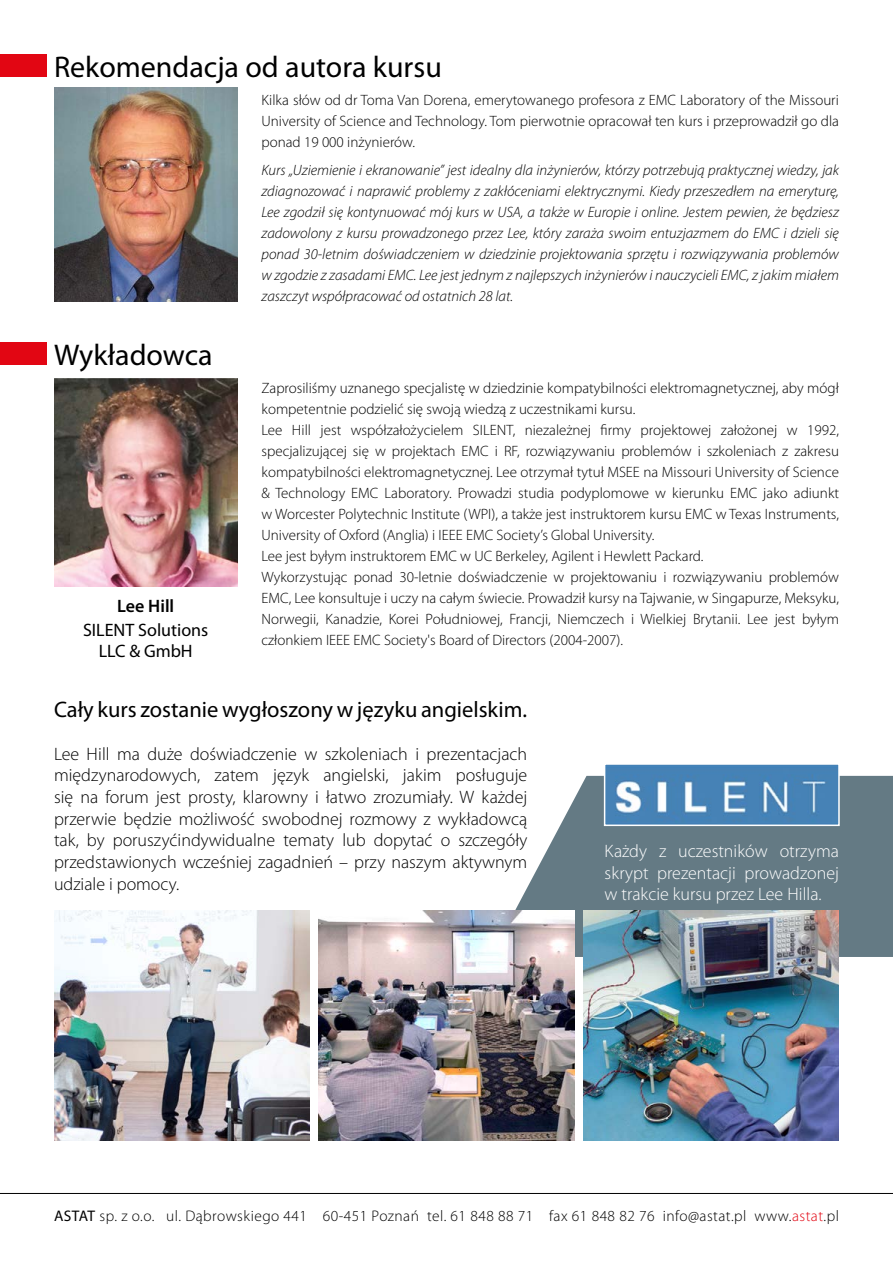
<style>
.page{position:relative;width:893px;height:1263px;background:#fff}
.page>*{position:absolute;margin:0;border:0;box-sizing:border-box;transform-origin:0 0}
.t1{font:30px "Myriad Pro";color:#000}
.t2{font:22.5px "Myriad Pro";color:#000}
.t3{font:300 18px/21.6px "Myriad Pro";color:#000;text-align:justify}
.t4{font:300 18px/21.6px "Myriad Pro";color:#fff;text-align:justify}
.t5{font:18px/21.6px "Myriad Pro";color:#000;text-align:center}
.t6{font:600 18px "Myriad Pro";color:#000}
.t7{font:300 15.45px "Myriad Pro";letter-spacing:.03em;color:#000}
.t8{font:300 15px/21px "Myriad Pro";color:#000;text-align:justify}
.t9{font:italic 300 15px/21px "Myriad Pro";color:#000;text-align:justify}
.s1{font-weight:400}
.s2{color:#e30613}
</style>
<div class="page">
<hr style="left:0;top:1193px;width:893px;height:1px;background:#000">
<div style="left:0;top:54px;width:47px;height:23px;background:#e20613"></div>
<img style="left:54px;top:88px;width:183px;height:213px">
<div style="left:0;top:343px;width:47px;height:22px;background:#e20613"></div>
<svg style="left:515px;top:776px;width:378px;height:181px;background:#768992"></svg>
<img style="left:54px;top:379px;width:183px;height:208px">
<img style="left:54px;top:910px;width:255px;height:231px">
<img style="left:319px;top:910px;width:255px;height:231px">
<img style="left:584px;top:910px;width:255px;height:231px">
<img style="left:607px;top:766px;width:230px;height:57px">
<div style="left:604px;top:763px;width:236px;height:63px;border:2px solid #fff"></div>
<h1 class="t1" style="left:54px;top:48px;width:389px">Rekomendacja od autora kursu</h1>
<p class="t8" style="left:261px;top:89px;width:579px">Kilka słów od dr Toma Van Dorena, emerytowanego profesora z EMC Laboratory of the Missouri University of Science and Technology. Tom pierwotnie opracował ten kurs i przeprowadził go dla ponad 19 000 inżynierów.</p>
<p class="t9" style="left:261px;top:159px;width:579px">Kurs „Uziemienie i ekranowanie” jest idealny dla inżynierów, którzy potrzebują praktycznej wiedzy, jak zdiagnozować i naprawić problemy z zakłóceniami elektrycznymi. Kiedy przeszedłem na emeryturę, Lee zgodził się kontynuować mój kurs w USA, a także w Europie i online. Jestem pewien, że będziesz zadowolony z kursu prowadzonego przez Lee, który zaraża swoim entuzjazmem do EMC i dzieli się ponad 30-letnim doświadczeniem w dziedzinie projektowania sprzętu i rozwiązywania problemów w zgodzie z zasadami EMC. Lee jest jednym z najlepszych inżynierów i nauczycieli EMC, z jakim miałem zaszczyt współpracować od ostatnich 28 lat.</p>
<h1 class="t1" style="left:54px;top:336px;width:160px">Wykładowca</h1>
<p class="t8" style="left:261px;top:378px;width:579px;text-align:left">Zaprosiliśmy uznanego specjalistę w dziedzinie kompatybilności elektromagnetycznej, aby mógł kompetentnie podzielić się swoją wiedzą z uczestnikami kursu.<br>Lee Hill jest współzałożycielem SILENT, niezależnej firmy projektowej założonej w 1992, specjalizującej się w projektach EMC i RF, rozwiązywaniu problemów i szkoleniach z zakresu kompatybilności elektromagnetycznej. Lee otrzymał tytuł MSEE na Missouri University of Science &amp; Technology EMC Laboratory. Prowadzi studia podyplomowe w kierunku EMC jako adiunkt w Worcester Polytechnic Institute (WPI), a także jest instruktorem kursu EMC w Texas Instruments, University of Oxford (Anglia) i IEEE EMC Society’s Global University.<br>Lee jest byłym instruktorem EMC w UC Berkeley, Agilent i Hewlett Packard.<br>Wykorzystując ponad 30-letnie doświadczenie w projektowaniu i rozwiązywaniu problemów EMC, Lee konsultuje i uczy na całym świecie. Prowadził kursy na Tajwanie, w Singapurze, Meksyku, Norwegii, Kanadzie, Korei Południowej, Francji, Niemczech i Wielkiej Brytanii. Lee jest byłym członkiem IEEE EMC Society's Board of Directors (2004-2007).</p>
<p class="t6" style="left:117px;top:594px;width:59px">Lee Hill</p>
<p class="t5" style="left:83px;top:618px;width:127px">SILENT Solutions<br>LLC &amp; GmbH</p>
<h2 class="t2" style="left:54px;top:695px;width:475px">Cały kurs zostanie wygłoszony w języku angielskim.</h2>
<p class="t3" style="left:54px;top:743px;width:475px">Lee Hill ma duże doświadczenie w szkoleniach i prezentacjach międzynarodowych, zatem język angielski, jakim posługuje się na forum jest prosty, klarowny i łatwo zrozumiały. W każdej przerwie będzie możliwość swobodnej rozmowy z wykładowcą tak, by poruszyćindywidualne tematy lub dopytać o szczegóły przedstawionych wcześniej zagadnień – przy naszym aktywnym udziale i pomocy.</p>
<p class="t4" style="left:605px;top:840px;width:236px">Każdy z uczestników otrzyma skrypt prezentacji prowadzonej w trakcie kursu przez Lee Hilla.</p>
<p class="t7" style="left:54px;top:1206px;width:786px"><span class="s1">ASTAT</span> sp. z o.o. ul. Dąbrowskiego 441 60-451 Poznań tel. 61 848 88 71 fax 61 848 82 76 info@astat.pl www.<span class="s2">astat</span>.pl</p>
</div>
